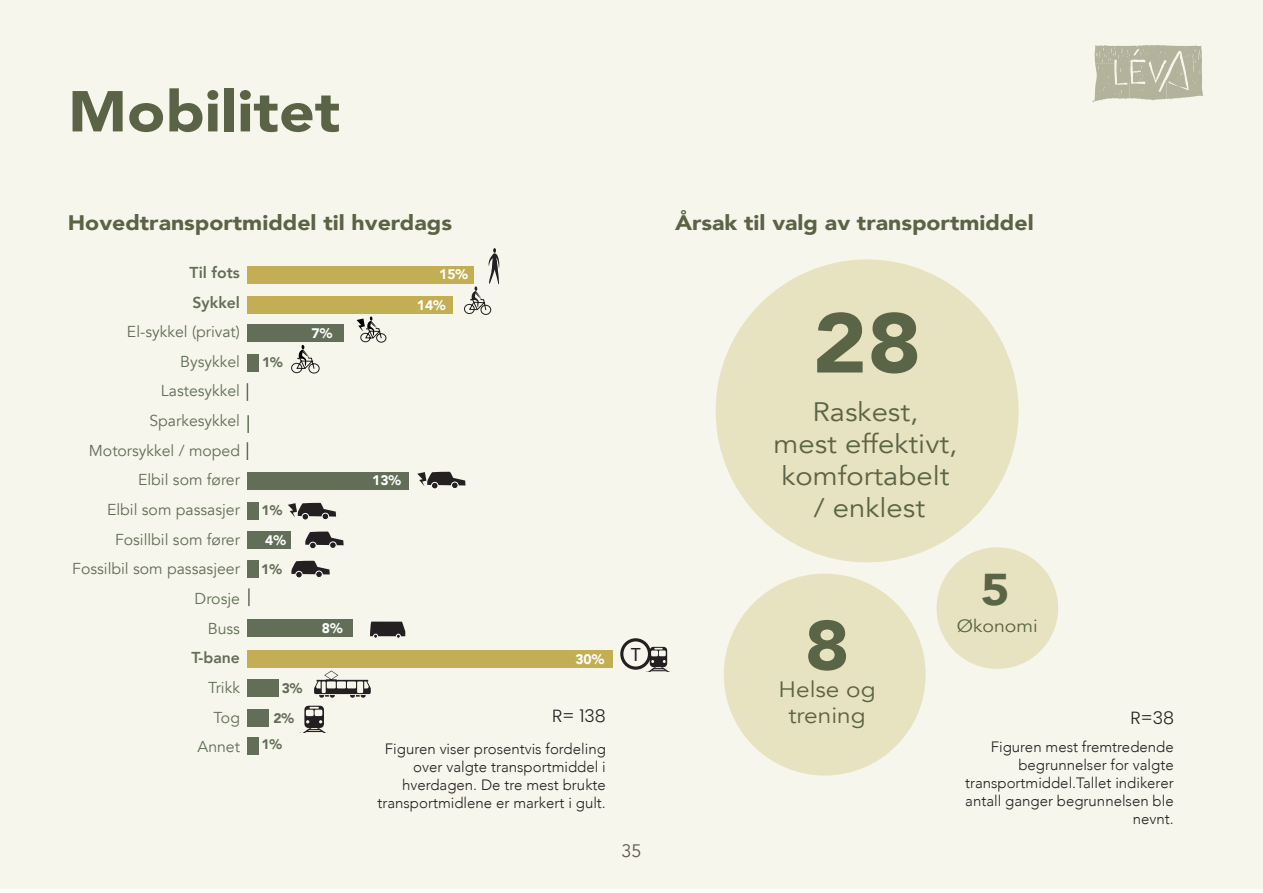
<style>
.page{position:relative;width:1263px;height:893px;background:#fff}
.page>*{position:absolute;margin:0;border:0;box-sizing:border-box;transform-origin:0 0}
.t1{font:900 83.7px "Avenir";color:#5a6446;scale:1.1 1}
.t2{font:900 69.3px "Avenir";color:#5a6446;scale:1.1 1}
.t3{font:900 57px "Avenir";color:#5a6346;scale:1.1 1}
.t4{font:900 44.4px "Avenir";color:#5a6446;scale:1.1 1}
.t5{font:26.7px/32px "Avenir";color:#5a6446;text-align:center;scale:1.1 1}
.t6{font:22.2px "Avenir";color:#5a6446;scale:1.1 1}
.t7{font:900 21px "Avenir";color:#5a6346;scale:1.1 1}
.t8{font:19.35px "Myriad Pro";color:#231f20}
.t9{font:18px "Avenir";color:#231f20}
.t10{font:17.85px "Avenir";color:#5a6446;scale:1.1 1}
.t11{font:300 17.7px "Poppins";color:#231f20}
.t12{font:15.75px "Avenir";color:#626e57}
.t13{font:800 15.75px "Avenir";color:#626e57}
.t14{font:300 15px/18px "Avenir";color:#231f20;text-align:right}
.t15{font:900 13.8px "Avenir";color:#fff}
.t16{font:900 13.8px "Avenir";color:#626e57}
</style>
<div class="page">
<div style="left:0;top:0;width:1263px;height:889px;background:#f7f6ec"></div>
<div style="left:247px;top:266px;width:227px;height:18px;background:#c3ae54"></div>
<div style="left:247px;top:296px;width:205px;height:18px;background:#c3ae54"></div>
<div style="left:247px;top:325px;width:96px;height:17px;background:#626e57"></div>
<div style="left:247px;top:354px;width:11px;height:18px;background:#626e57"></div>
<div style="left:247px;top:472px;width:161px;height:18px;background:#626e57"></div>
<div style="left:247px;top:502px;width:11px;height:18px;background:#626e57"></div>
<div style="left:247px;top:531px;width:43px;height:18px;background:#626e57"></div>
<div style="left:247px;top:560px;width:11px;height:18px;background:#626e57"></div>
<div style="left:247px;top:619px;width:105px;height:18px;background:#626e57"></div>
<div style="left:247px;top:650px;width:365px;height:18px;background:#c3ae54"></div>
<div style="left:247px;top:679px;width:31px;height:18px;background:#626e57"></div>
<div style="left:247px;top:709px;width:22px;height:17px;background:#626e57"></div>
<div style="left:247px;top:737px;width:11px;height:18px;background:#626e57"></div>
<svg style="left:464px;top:248px;width:35px;height:67px"></svg>
<svg style="left:356px;top:316px;width:30px;height:27px"></svg>
<svg style="left:291px;top:345px;width:29px;height:28px"></svg>
<div style="left:431px;top:482px;width:7px;height:7px;background:#241f21;border-radius:50%"></div>
<div style="left:431px;top:482px;width:7px;height:7px;border:1px solid #fff;border-radius:50%"></div>
<div style="left:451px;top:482px;width:7px;height:7px;background:#241f21;border-radius:50%"></div>
<div style="left:451px;top:482px;width:7px;height:7px;border:1px solid #fff;border-radius:50%"></div>
<svg style="left:417px;top:471px;width:48px;height:15px"></svg>
<div style="left:309px;top:542px;width:8px;height:7px;border:1px solid #fff;border-radius:50%"></div>
<div style="left:329px;top:541px;width:8px;height:8px;border:1px solid #fff;border-radius:50%"></div>
<svg style="left:305px;top:531px;width:39px;height:17px"></svg>
<div style="left:296px;top:571px;width:6px;height:7px;background:#241f21;border-radius:50%"></div>
<div style="left:295px;top:571px;width:8px;height:7px;border:1px solid #fff;border-radius:50%"></div>
<div style="left:316px;top:571px;width:6px;height:7px;background:#241f21;border-radius:50%"></div>
<div style="left:315px;top:571px;width:8px;height:7px;border:1px solid #fff;border-radius:50%"></div>
<svg style="left:291px;top:560px;width:39px;height:14px"></svg>
<div style="left:302px;top:513px;width:7px;height:7px;background:#241f21;border-radius:50%"></div>
<div style="left:302px;top:513px;width:7px;height:7px;border:1px solid #fff;border-radius:50%"></div>
<div style="left:322px;top:513px;width:7px;height:7px;background:#241f21;border-radius:50%"></div>
<div style="left:322px;top:513px;width:7px;height:7px;border:1px solid #fff;border-radius:50%"></div>
<svg style="left:288px;top:502px;width:48px;height:15px"></svg>
<svg style="left:370px;top:622px;width:35px;height:16px"></svg>
<svg style="left:300px;top:706px;width:28px;height:27px"></svg>
<svg style="left:314px;top:671px;width:57px;height:27px"></svg>
<div style="left:620px;top:638px;width:31px;height:32px;border:3px solid #231f20;border-radius:50%"></div>
<svg style="left:646px;top:647px;width:22px;height:24px"></svg>
<div style="left:716px;top:259px;width:302px;height:303px;background:#e7e2c0;border-radius:50%"></div>
<div style="left:724px;top:574px;width:202px;height:201px;background:#e7e2c0;border-radius:50%"></div>
<div style="left:936px;top:547px;width:122px;height:122px;background:#e7e2c0;border-radius:50%"></div>
<svg style="left:247px;top:442px;width:1px;height:18px"></svg>
<svg style="left:248px;top:588px;width:2px;height:18px"></svg>
<svg style="left:247px;top:415px;width:2px;height:18px"></svg>
<svg style="left:247px;top:383px;width:1px;height:18px"></svg>
<p class="t3" style="left:68px;top:63px;width:249px">Mobilitet</p>
<p class="t7" style="left:68px;top:205px;width:351px">Hovedtransportmiddel til hverdags</p>
<p class="t13" style="left:190px;top:260px;width:52px">Til fots</p>
<p class="t13" style="left:193px;top:290px;width:49px">Sykkel</p>
<p class="t12" style="left:127px;top:322px;width:114px">El-sykkel (privat)</p>
<p class="t12" style="left:180px;top:352px;width:61px">Bysykkel</p>
<p class="t12" style="left:161px;top:382px;width:81px">Lastesykkel</p>
<p class="t12" style="left:149px;top:411px;width:92px">Sparkesykkel</p>
<p class="t12" style="left:89px;top:441px;width:153px">Motorsykkel / moped</p>
<p class="t12" style="left:138px;top:471px;width:103px">Elbil som fører</p>
<p class="t12" style="left:107px;top:500px;width:134px">Elbil som passasjer</p>
<p class="t12" style="left:115px;top:530px;width:126px">Fosillbil som fører</p>
<p class="t12" style="left:72px;top:560px;width:169px">Fossilbil som passasjeer</p>
<p class="t12" style="left:195px;top:589px;width:47px">Drosje</p>
<p class="t12" style="left:208px;top:619px;width:34px">Buss</p>
<p class="t13" style="left:191px;top:645px;width:50px">T-bane</p>
<p class="t12" style="left:208px;top:678px;width:33px">Trikk</p>
<p class="t12" style="left:214px;top:708px;width:28px">Tog</p>
<p class="t12" style="left:198px;top:737px;width:44px">Annet</p>
<p class="t16" style="left:262px;top:350px;width:22px">1%</p>
<p class="t15" style="left:312px;top:322px;width:22px">7%</p>
<p class="t16" style="left:262px;top:499px;width:22px">1%</p>
<p class="t15" style="left:265px;top:528px;width:22px">4%</p>
<p class="t16" style="left:261px;top:558px;width:22px">1%</p>
<p class="t16" style="left:282px;top:676px;width:22px">3%</p>
<p class="t16" style="left:273px;top:706px;width:22px">2%</p>
<p class="t16" style="left:261px;top:733px;width:22px">1%</p>
<p class="t15" style="left:322px;top:616px;width:22px">8%</p>
<p class="t15" style="left:439px;top:262px;width:30px">15%</p>
<p class="t15" style="left:417px;top:293px;width:30px">14%</p>
<p class="t15" style="left:372px;top:469px;width:30px">13%</p>
<p class="t15" style="left:575px;top:647px;width:30px">30%</p>
<p class="t11" style="left:552px;top:706px;width:55px">R= 138</p>
<p class="t14" style="left:377px;top:739px;width:230px">Figuren viser prosentvis fordeling over valgte transportmiddel i hverdagen. De tre mest brukte transportmidlene er markert i gult.</p>
<p class="t8" style="left:631px;top:642px;width:11px">T</p>
<p class="t9" style="left:621px;top:840px;width:22px">35</p>
<p class="t7" style="left:675px;top:205px;width:327px">Årsak til valg av transportmiddel</p>
<p class="t1" style="left:813px;top:272px;width:100px">28</p>
<p class="t5" style="left:812px;top:396px;width:98px">Raskest,</p>
<p class="t5" style="left:773px;top:428px;width:169px">mest effektivt,</p>
<p class="t5" style="left:781px;top:460px;width:154px">komfortabelt / enklest</p>
<p class="t4" style="left:981px;top:551px;width:28px">5</p>
<p class="t2" style="left:805px;top:586px;width:42px">8</p>
<p class="t6" style="left:778px;top:676px;width:90px">Helse og</p>
<p class="t6" style="left:788px;top:702px;width:72px">trening</p>
<p class="t10" style="left:957px;top:616px;width:75px">Økonomi</p>
<p class="t11" style="left:1130px;top:708px;width:45px">R=38</p>
<p class="t14" style="left:965px;top:738px;width:210px">Figuren mest fremtredende begrunnelser for valgte transportmiddel.Tallet indikerer antall ganger begrunnelsen ble nevnt.</p>
</div>
